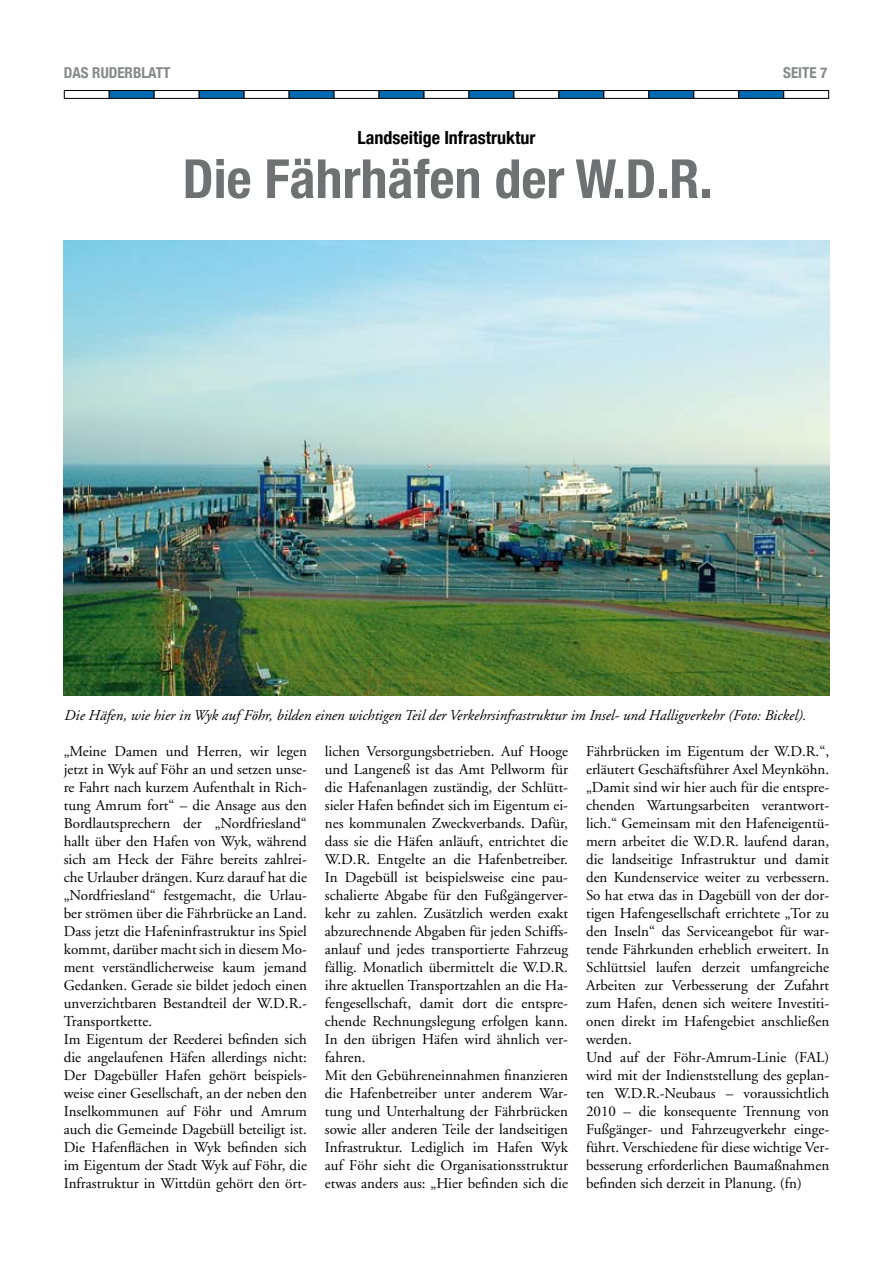
<style>
.page{position:relative;width:893px;height:1263px;background:#fff}
.page>*{position:absolute;margin:0;border:0;box-sizing:border-box;transform-origin:0 0}
.t1{font:700 condensed 54px "Helvetica Neue";color:#707173}
.t2{font:700 condensed 18px "Helvetica Neue";color:#000}
.t3{font:15px/18px "Adobe Garamond";color:#000}
.t4{font:italic 15px "Adobe Garamond";color:#000}
.t5{font:700 condensed 15px "Helvetica Neue";color:#87888a}
</style>
<div class="page">
<div style="left:64px;top:90px;width:46px;height:9px;border:1px solid #000"></div>
<div style="left:109px;top:91px;width:45px;height:7px;background:#006ab2"></div>
<div style="left:109px;top:90px;width:46px;height:9px;border:1px solid #000"></div>
<div style="left:154px;top:90px;width:46px;height:9px;border:1px solid #000"></div>
<div style="left:199px;top:91px;width:45px;height:7px;background:#006ab2"></div>
<div style="left:199px;top:90px;width:46px;height:9px;border:1px solid #000"></div>
<div style="left:244px;top:90px;width:46px;height:9px;border:1px solid #000"></div>
<div style="left:289px;top:91px;width:45px;height:7px;background:#006ab2"></div>
<div style="left:289px;top:90px;width:46px;height:9px;border:1px solid #000"></div>
<div style="left:334px;top:90px;width:46px;height:9px;border:1px solid #000"></div>
<div style="left:379px;top:91px;width:45px;height:7px;background:#006ab2"></div>
<div style="left:379px;top:90px;width:45px;height:9px;border:1px solid #000"></div>
<div style="left:423px;top:90px;width:46px;height:9px;border:1px solid #000"></div>
<div style="left:469px;top:91px;width:45px;height:7px;background:#006ab2"></div>
<div style="left:468px;top:90px;width:46px;height:9px;border:1px solid #000"></div>
<div style="left:513px;top:90px;width:46px;height:9px;border:1px solid #000"></div>
<div style="left:559px;top:91px;width:45px;height:7px;background:#006ab2"></div>
<div style="left:558px;top:90px;width:46px;height:9px;border:1px solid #000"></div>
<div style="left:603px;top:90px;width:46px;height:9px;border:1px solid #000"></div>
<div style="left:649px;top:91px;width:45px;height:7px;background:#006ab2"></div>
<div style="left:648px;top:90px;width:46px;height:9px;border:1px solid #000"></div>
<div style="left:693px;top:90px;width:46px;height:9px;border:1px solid #000"></div>
<div style="left:739px;top:91px;width:45px;height:7px;background:#006ab2"></div>
<div style="left:738px;top:90px;width:46px;height:9px;border:1px solid #000"></div>
<div style="left:783px;top:90px;width:46px;height:9px;border:1px solid #000"></div>
<img style="left:64px;top:241px;width:765px;height:454px">
<p class="t5" style="left:64px;top:64px;width:108px">Das Ruderblatt</p>
<p class="t5" style="left:783px;top:64px;width:46px">seite 7</p>
<p class="t2" style="left:357px;top:127px;width:180px">Landseitige Infrastruktur</p>
<h1 class="t1" style="left:183px;top:146px;width:531px">Die Fährhäfen der W.D.R.</h1>
<p class="t4" style="left:64px;top:707px;width:744px">Die Häfen, wie hier in Wyk auf Föhr, bilden einen wichtigen Teil der Verkehrsinfrastruktur im Insel- und Halligverkehr (Foto: Bickel).</p>
<p class="t3" style="left:64px;top:743px;width:245px">„Meine Damen und Herren, wir legen jetzt in Wyk auf Föhr an und setzen unse&shy;re Fahrt nach kurzem Aufenthalt in Rich&shy;tung Amrum fort“ – die Ansage aus den Bordlautsprechern der „Nordfriesland“ hallt über den Hafen von Wyk, während sich am Heck der Fähre bereits zahlrei&shy;che Urlauber drängen. Kurz darauf hat die „Nordfriesland“ festgemacht, die Urlau&shy;ber strömen über die Fährbrücke an Land.<br>Dass jetzt die Hafeninfrastruktur ins Spiel kommt, darüber macht sich in diesem Mo&shy;ment verständlicherweise kaum jemand Gedanken. Gerade sie bildet jedoch einen unverzichtbaren Bestandteil der W.D.R.- Transportkette.<br>Im Eigentum der Reederei befinden sich die angelaufenen Häfen allerdings nicht:<br>Der Dagebüller Hafen gehört beispiels&shy;weise einer Gesellschaft, an der neben den Inselkommunen auf Föhr und Amrum auch die Gemeinde Dagebüll beteiligt ist.<br>Die Hafenflächen in Wyk befinden sich im Eigentum der Stadt Wyk auf Föhr, die Infrastruktur in Wittdün gehört den ört-</p>
<p class="t3" style="left:586px;top:743px;width:245px">Fährbrücken im Eigentum der W.D.R.“, erläutert Geschäftsführer Axel Meynköhn. „Damit sind wir hier auch für die entspre&shy;chenden Wartungsarbeiten verantwort&shy;lich.“ Gemeinsam mit den Hafeneigentü&shy;mern arbeitet die W.D.R. laufend daran, die landseitige Infrastruktur und damit den Kundenservice weiter zu verbessern.<br>So hat etwa das in Dagebüll von der dor&shy;tigen Hafengesellschaft errichtete „Tor zu den Inseln“ das Serviceangebot für war&shy;tende Fährkunden erheblich erweitert. In Schlüttsiel laufen derzeit umfangreiche Arbeiten zur Verbesserung der Zufahrt zum Hafen, denen sich weitere Investiti&shy;onen direkt im Hafengebiet anschließen werden.<br>Und auf der Föhr-Amrum-Linie (FAL) wird mit der Indienststellung des geplan&shy;ten W.D.R.-Neubaus – voraussichtlich 2010 – die konsequente Trennung von Fußgänger- und Fahrzeugverkehr einge&shy;führt. Verschiedene für diese wichtige Ver&shy;besserung erforderlichen Baumaßnahmen befinden sich derzeit in Planung. (fn)</p>
<p class="t3" style="left:325px;top:743px;width:245px">lichen Versorgungsbetrieben. Auf Hooge und Langeneß ist das Amt Pellworm für die Hafenanlagen zuständig, der Schlütt&shy;sieler Hafen befindet sich im Eigentum ei&shy;nes kommunalen Zweckverbands. Dafür, dass sie die Häfen anläuft, entrichtet die W.D.R. Entgelte an die Hafenbetreiber.<br>In Dagebüll ist beispielsweise eine pau&shy;schalierte Abgabe für den Fußgängerver&shy;kehr zu zahlen. Zusätzlich werden exakt abzurechnende Abgaben für jeden Schiffs&shy;anlauf und jedes transportierte Fahrzeug fällig. Monatlich übermittelt die W.D.R. ihre aktuellen Transportzahlen an die Ha&shy;fengesellschaft, damit dort die entspre&shy;chende Rechnungslegung erfolgen kann.<br>In den übrigen Häfen wird ähnlich ver&shy;fahren.<br>Mit den Gebühreneinnahmen finanzieren die Hafenbetreiber unter anderem War&shy;tung und Unterhaltung der Fährbrücken sowie aller anderen Teile der landseitigen Infrastruktur. Lediglich im Hafen Wyk auf Föhr sieht die Organisationsstruktur etwas anders aus: „Hier befinden sich die</p>
</div>
